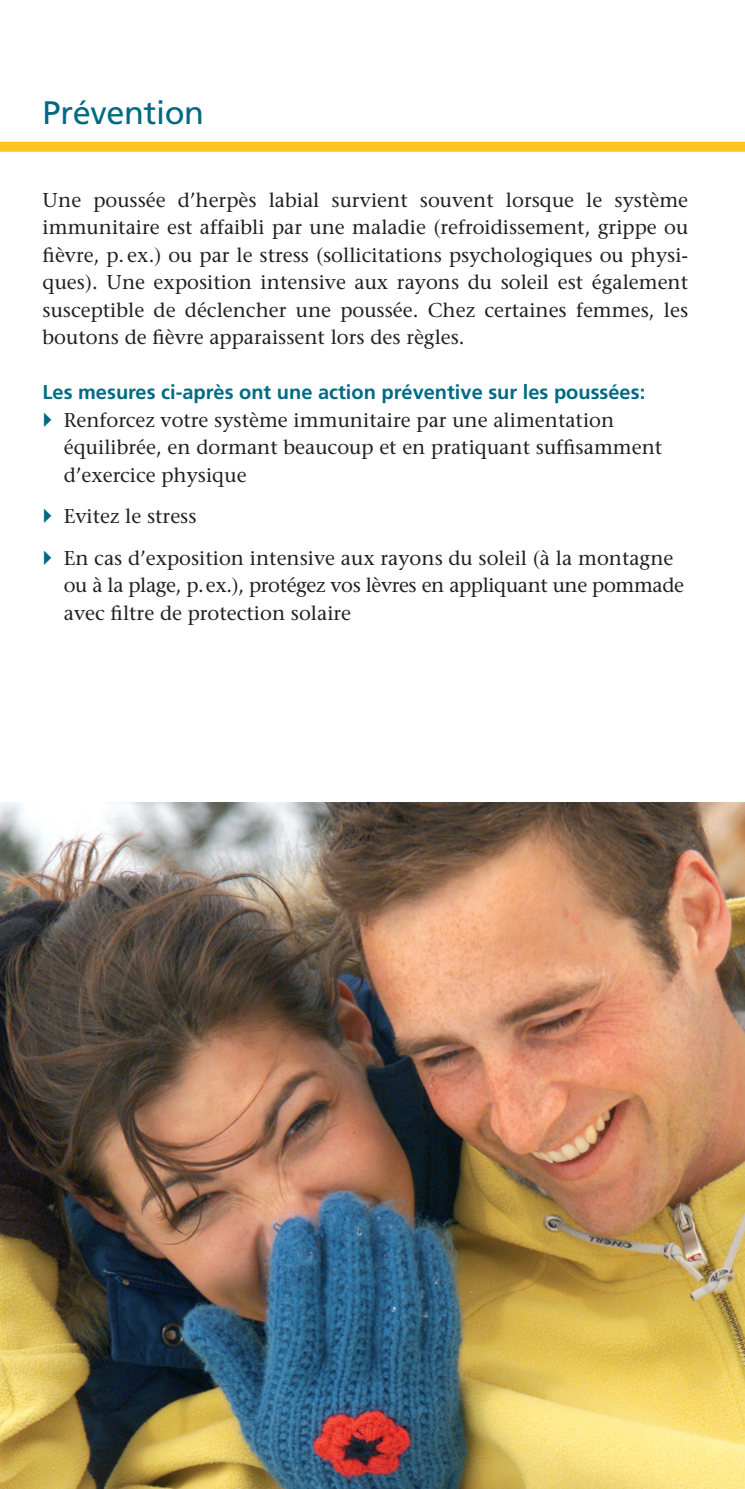
<style>
.page{position:relative;width:745px;height:1489px;background:#fff}
.page>*{position:absolute;margin:0;border:0;box-sizing:border-box;transform-origin:0 0}
.t1{font:32.5px "Frutiger";letter-spacing:-.01em;color:#006a83}
.t2{font:20px/27.5px "Stone Serif";color:#231f20}
.t3{font:20px/27.5px "Stone Serif";letter-spacing:-.02em;color:#231f20}
.t4{font:700 20px "Frutiger";color:#006a83}
</style>
<div class="page">
<div style="left:0;top:142px;width:744px;height:10px;background:#fec422"></div>
<img style="left:0;top:802px;width:744px;height:686px">
<h1 class="t1" style="left:43px;top:94px;width:163px">Prévention</h1>
<p class="t2" style="left:43px;top:186px;width:646px;text-align:justify">Une poussée d’herpès labial survient souvent lorsque le système immunitaire est affaibli par une maladie (refroidissement, grippe ou fièvre, p. ex.) ou par le stress (sollicitations psychologiques ou physi&shy;ques). Une exposition intensive aux rayons du soleil est également susceptible de déclencher une poussée. Chez certaines femmes, les boutons de fièvre apparaissent lors des règles.</p>
<p class="t4" style="left:43px;top:380px;width:603px">Les mesures ci-après ont une action préventive sur les poussées:</p>
<p class="t2" style="left:64px;top:406px;width:599px">Renforcez votre système immunitaire par une alimentation équilibrée, en dormant beaucoup et en pratiquant suffisamment d’exercice physique</p>
<p class="t2" style="left:64px;top:495px;width:610px;line-height:41.2px">Evitez le stress<br>En cas d’exposition intensive aux rayons du soleil (à la montagne</p>
<p class="t3" style="left:64px;top:571px;width:621px">ou à la plage, p. ex.), protégez vos lèvres en appliquant une pommade avec filtre de protection solaire</p>
</div>
